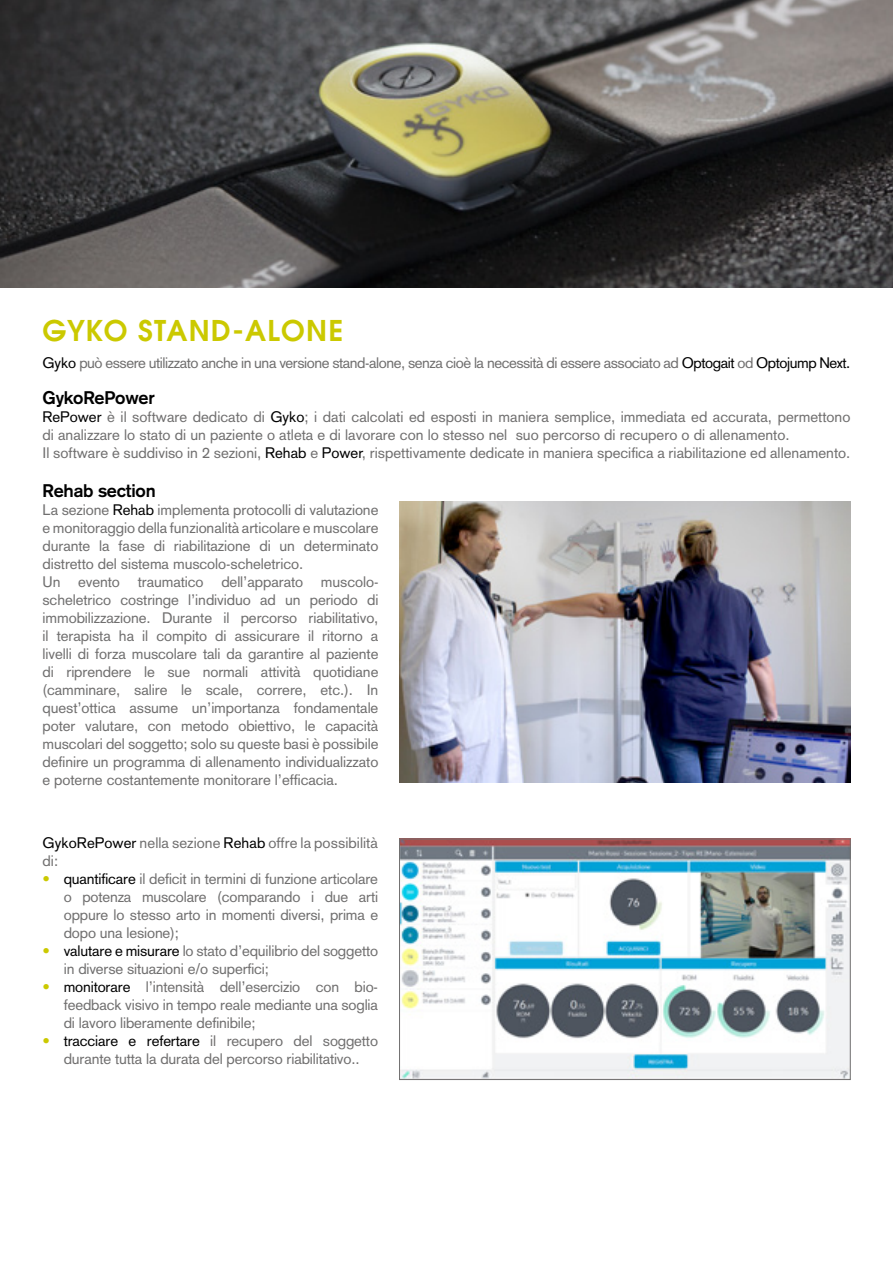
<style>
.page{position:relative;width:893px;height:1263px;background:#fff}
.page>*{position:absolute;margin:0;border:0;box-sizing:border-box;transform-origin:0 0}
.t1{font:600 28.5px "Avant Garde";letter-spacing:.04em;color:#cbc900}
.t2{font:700 18px "Akzidenz Grotesk";letter-spacing:-.01em;color:#000}
.t3{font:15px/18px "Akzidenz Grotesk";letter-spacing:-.005em;color:#706f6f}
.t4{font:15px "Akzidenz Grotesk";letter-spacing:-.03em;color:#706f6f}
.s1{color:#000}
.s2{color:#cbc900}
</style>
<div class="page">
<img style="left:0;top:0;width:893px;height:287px">
<img style="left:401px;top:841px;width:447px;height:237px">
<div style="left:399px;top:839px;width:451px;height:241px;border:1px solid #706f6f"></div>
<img style="left:400px;top:501px;width:450px;height:281px">
<h1 class="t1" style="left:43px;top:312px;width:302px">GYKO STAND-ALONE</h1>
<p class="t4" style="left:43px;top:354px;width:809px"><span class="s1">Gyko</span> può essere utilizzato anche in una versione stand-alone, senza cioè la necessità di essere associato ad <span class="s1">Optogait</span> od <span class="s1">Optojump Next.</span></p>
<p class="t2" style="left:43px;top:387px;width:114px">GykoRePower</p>
<p class="t3" style="left:43px;top:408px;width:809px"><span class="s1">RePower</span> è il software dedicato di <span class="s1">Gyko</span>; i dati calcolati ed esposti in maniera semplice, immediata ed accurata, permettono di analizzare lo stato di un paziente o atleta e di lavorare con lo stesso nel suo percorso di recupero o di allenamento.<br>Il software è suddiviso in 2 sezioni, <span class="s1">Rehab</span> e <span class="s1">Power</span>, rispettivamente dedicate in maniera specifica a riabilitazione ed allenamento.</p>
<p class="t2" style="left:43px;top:480px;width:115px">Rehab section</p>
<p class="t3" style="left:43px;top:501px;width:337px">La sezione <span class="s1">Rehab</span> implementa protocolli di valutazione e monitoraggio della funzionalità articolare e muscolare durante la fase di riabilitazione di un determinato distretto del sistema muscolo-scheletrico.<br>Un evento traumatico dell’apparato muscolo&shy;scheletrico costringe l’individuo ad un periodo di immobilizzazione. Durante il percorso riabilitativo, il terapista ha il compito di assicurare il ritorno a livelli di forza muscolare tali da garantire al paziente di riprendere le sue normali attività quotidiane (camminare, salire le scale, correre, etc.). In quest’ottica assume un’importanza fondamentale poter valutare, con metodo obiettivo, le capacità muscolari del soggetto; solo su queste basi è possibile definire un programma di allenamento individualizzato e poterne costantemente monitorare l’efficacia.</p>
<p class="t3" style="left:43px;top:833px;width:337px"><span class="s1">GykoRePower</span> nella sezione <span class="s1">Rehab</span> offre la possibilità di:</p>
<p class="t3" style="left:64px;top:869px;width:316px;text-align:justify;text-indent:-21px"><span class="s2">•</span> <span class="s1">quantificare</span> il deficit in termini di funzione articolare o potenza muscolare (comparando i due arti oppure lo stesso arto in momenti diversi, prima e dopo una lesione);</p>
<p class="t3" style="left:64px;top:941px;width:316px;text-indent:-21px"><span class="s2">•</span> <span class="s1">valutare e misurare</span> lo stato d’equilibrio del soggetto in diverse situazioni e/o superfici;</p>
<p class="t3" style="left:64px;top:977px;width:316px;text-align:justify;text-indent:-21px"><span class="s2">•</span> <span class="s1">monitorare</span> l’intensità dell’esercizio con bio&shy;feedback visivo in tempo reale mediante una soglia di lavoro liberamente definibile;</p>
<p class="t3" style="left:43px;top:1031px;width:337px;text-align:center"><span class="s2">•</span> <span class="s1">tracciare e refertare</span> il recupero del soggetto durante tutta la durata del percorso riabilitativo..</p>
</div>
